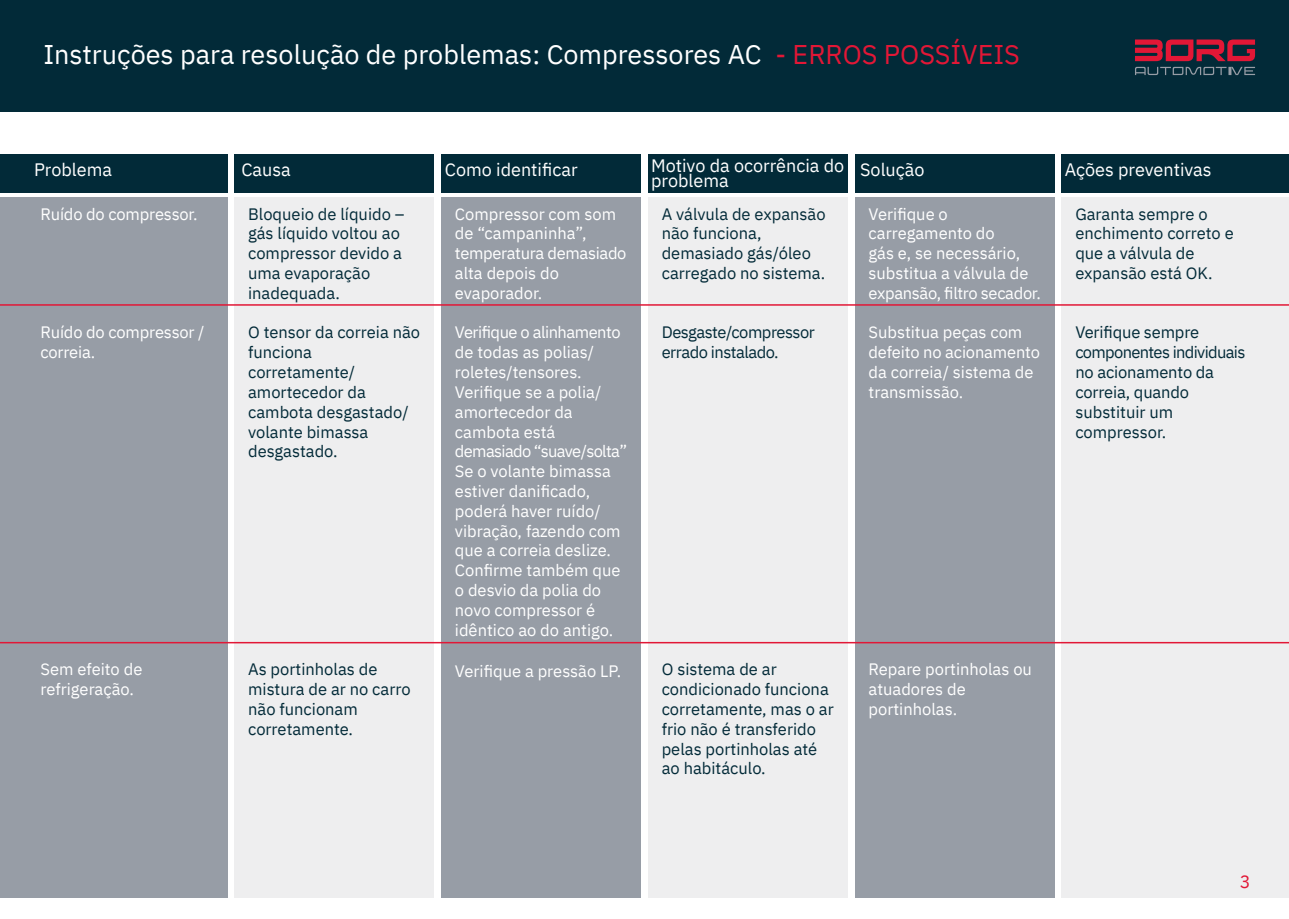
<style>
.page{position:relative;width:1289px;height:919px;background:#fff}
.page>*{position:absolute;margin:0;border:0;box-sizing:border-box;transform-origin:0 0}
.t1{font:27px "IBM Plex Sans";color:#fff}
.t2{font:18px/15px "IBM Plex Sans";color:#fff}
.t3{font:18px "IBM Plex Sans";color:#e21736}
.t4{font:16.5px/19.8px "IBM Plex Sans";color:#fff}
.t5{font:16.5px/19.8px "IBM Plex Sans";color:#022a38}
.t6{font:16.5px/19.8px "IBM Plex Sans";letter-spacing:-.03em;color:#022a38}
.s1{color:#e21736}
</style>
<div class="page">
<div style="left:0;top:0;width:1288px;height:111px;background:#022a38"></div>
<svg style="left:1135px;top:67px;width:119px;height:8px"></svg>
<svg style="left:1135px;top:39px;width:119px;height:22px"></svg>
<div style="left:234px;top:154px;width:200px;height:38px;background:#022a38"></div>
<div style="left:441px;top:154px;width:200px;height:38px;background:#022a38"></div>
<div style="left:648px;top:154px;width:199px;height:38px;background:#022a38"></div>
<div style="left:854px;top:154px;width:200px;height:38px;background:#022a38"></div>
<div style="left:1061px;top:154px;width:227px;height:38px;background:#022a38"></div>
<div style="left:0;top:154px;width:227px;height:38px;background:#022a38"></div>
<div style="left:0;top:197px;width:227px;height:700px;background:#979da6"></div>
<div style="left:234px;top:197px;width:200px;height:700px;background:#eeeeef"></div>
<div style="left:441px;top:197px;width:200px;height:700px;background:#979da6"></div>
<div style="left:648px;top:197px;width:199px;height:700px;background:#eeeeef"></div>
<div style="left:854px;top:197px;width:200px;height:700px;background:#979da6"></div>
<div style="left:1061px;top:197px;width:227px;height:700px;background:#eeeeef"></div>
<hr style="left:0;top:304px;width:1288px;height:2px;background:#e21736">
<hr style="left:0;top:642px;width:1288px;height:1px;background:#e21736">
<p class="t1" style="left:43px;top:34px;width:978px">Instruções para resolução de problemas: Compressores AC <span class="s1">- ERROS POSSÍVEIS</span></p>
<p class="t2" style="left:34px;top:161px;width:79px">Problema</p>
<p class="t2" style="left:241px;top:161px;width:51px">Causa</p>
<p class="t2" style="left:445px;top:161px;width:134px">Como identificar</p>
<p class="t2" style="left:651px;top:156px;width:195px">Motivo da ocorrência do problema</p>
<p class="t2" style="left:860px;top:161px;width:66px">Solução</p>
<p class="t2" style="left:1064px;top:161px;width:148px">Ações preventivas</p>
<p class="t4" style="left:40px;top:202px;width:159px">Ruído do compressor.</p>
<p class="t5" style="left:248px;top:202px;width:158px">Bloqueio de líquido – gás líquido voltou ao compressor devido a uma evaporação inadequada.</p>
<p class="t5" style="left:248px;top:321px;width:174px">O tensor da correia não funciona corretamente/ amortecedor da cambota desgastado/ volante bimassa desgastado.</p>
<p class="t5" style="left:661px;top:202px;width:165px">A válvula de expansão não funciona, demasiado gás/óleo carregado no sistema.</p>
<p class="t4" style="left:868px;top:202px;width:174px">Verifique o carregamento do<br>gás e, se necessário, substitua a válvula de expansão, filtro secador.</p>
<p class="t4" style="left:868px;top:321px;width:173px">Substitua peças com defeito no acionamento da correia/ sistema de transmissão.</p>
<p class="t4" style="left:455px;top:202px;width:173px">Compressor com som de “campaninha”, temperatura demasiado alta depois do evaporador.</p>
<p class="t4" style="left:455px;top:321px;width:174px">Verifique o alinhamento de todas as polias/ roletes/tensores.<br>Verifique se a polia/ amortecedor da cambota está demasiado “suave/solta”<br>Se o volante bimassa estiver danificado, poderá haver ruído/ vibração, fazendo com que a correia deslize.<br>Confirme também que o desvio da polia do novo compressor é idêntico ao do antigo.</p>
<p class="t4" style="left:455px;top:660px;width:168px">Verifique a pressão LP.</p>
<p class="t5" style="left:1075px;top:202px;width:160px">Garanta sempre o enchimento correto e que a válvula de expansão está OK.</p>
<p class="t4" style="left:40px;top:321px;width:166px">Ruído do compressor / correia.</p>
<p class="t6" style="left:661px;top:321px;width:155px">Desgaste/compressor errado instalado.</p>
<p class="t5" style="left:1075px;top:321px;width:171px">Verifique sempre componentes individuais no acionamento da correia, quando substituir um compressor.</p>
<p class="t4" style="left:40px;top:658px;width:103px">Sem efeito de refrigeração.</p>
<p class="t5" style="left:248px;top:658px;width:164px">As portinholas de mistura de ar no carro não funcionam corretamente.</p>
<p class="t5" style="left:661px;top:658px;width:173px">O sistema de ar condicionado funciona corretamente, mas o ar frio não é transferido pelas portinholas até ao habitáculo.</p>
<p class="t4" style="left:868px;top:658px;width:165px">Repare portinholas ou atuadores de portinholas.</p>
<p class="t3" style="left:1239px;top:868px;width:12px">3</p>
</div>
